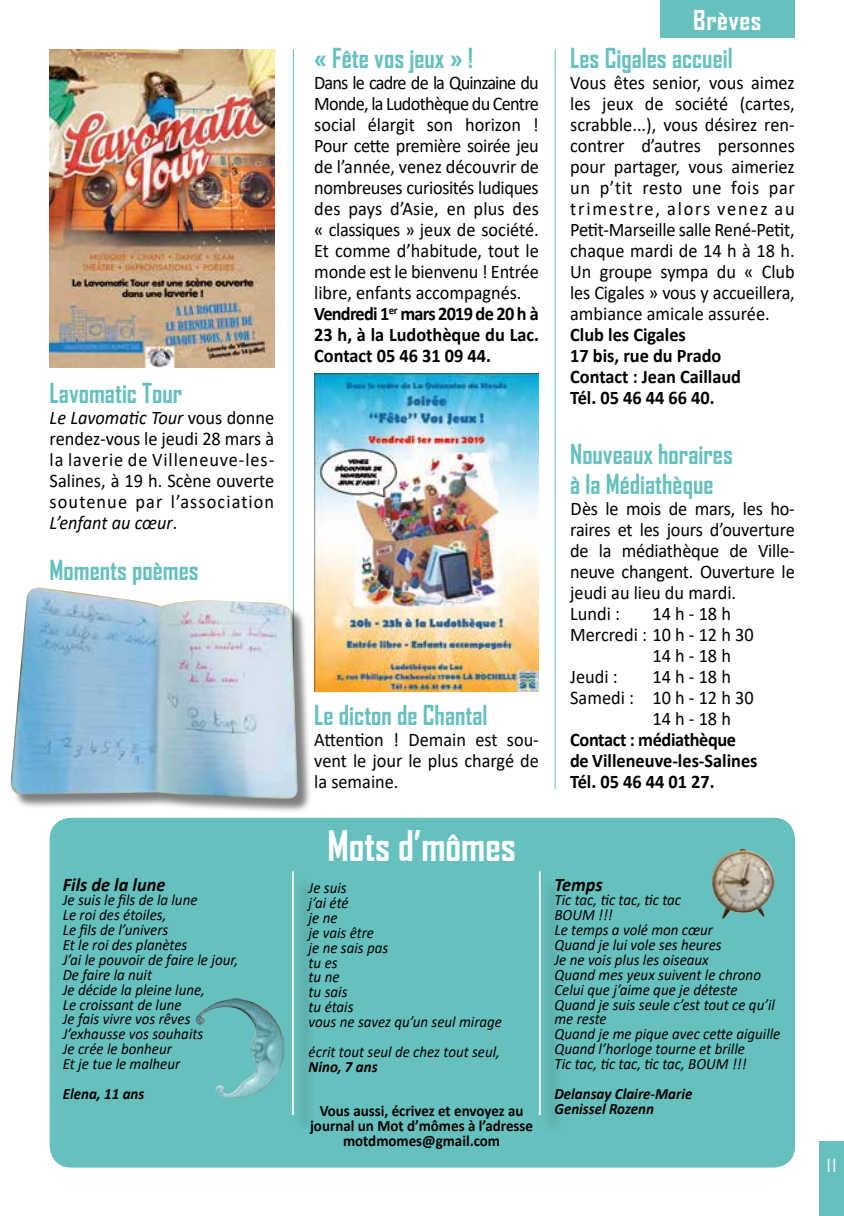
<style>
.page{position:relative;width:844px;height:1216px;background:#fff}
.page>*{position:absolute;margin:0;border:0;box-sizing:border-box;transform-origin:0 0}
.t1{font:700 40.25px "Agency FB";color:#fff;scale:.96 1}
.t2{font:700 26.43px/29.9px "Agency FB";color:#66c1be;scale:.96 1}
.t3{font:700 26.25px "Agency FB";color:#fff}
.t4{font:19.25px/21px "Calibri";letter-spacing:-.01em;color:#000;text-align:justify;scale:.95 1}
.t5{font:700 19.25px/21px "Calibri";color:#000;scale:.95 1}
.t6{font:italic 700 19.25px "Calibri";color:#000;scale:.95 1}
.t7{font:17.5px "Agency FB";color:#fff;scale:1.1 1}
.t8{font:italic 15.75px/14.9px "Calibri";color:#000;scale:.95 1}
.t9{font:700 15.75px/14.9px "Calibri";color:#000;text-align:center;scale:.95 1}
.t10{font:italic 700 15.75px/14.9px "Calibri";color:#000;scale:.95 1}
.s1{font-style:italic}
.s2{font-weight:700}
</style>
<div class="page">
<div style="left:50px;top:817px;width:744px;height:350px;background:#66c1be;border-radius:21px"></div>
<div style="left:294px;top:875px;width:21px;height:260px;background:#62b9b6"></div>
<hr style="left:292px;top:871px;width:1px;height:243px;background:#fff">
<div style="left:541px;top:875px;width:21px;height:260px;background:#62b9b6"></div>
<hr style="left:538px;top:871px;width:2px;height:243px;background:#fff">
<img style="left:196px;top:998px;width:89px;height:100px">
<div style="left:819px;top:1141px;width:24px;height:74px;background:#66c1be"></div>
<div style="left:660px;top:0;width:134px;height:37px;background:#66c1be"></div>
<hr style="left:293px;top:50px;width:1px;height:739px;background:#66c1be">
<hr style="left:554px;top:50px;width:1px;height:739px;background:#66c1be">
<img style="left:314px;top:374px;width:224px;height:317px">
<img style="left:50px;top:50px;width:224px;height:317px">
<img style="left:711px;top:848px;width:64px;height:71px">
<div style="left:13px;top:589px;width:299px;height:224px;background:#000;opacity:.5"></div>
<img style="left:10px;top:587px;width:288px;height:212px">
<h2 class="t2" style="left:50px;top:377px;width:140px">Lavomatic Tour</h2>
<p class="t4" style="left:50px;top:406px;width:238px"><span class="s1">Le Lavomatic Tour</span> vous donne rendez-vous le jeudi 28 mars à la laverie de Villeneuve-les-Salines, à 19 h. Scène ouverte soutenue par l’association <span class="s1">L’enfant au cœur</span>.</p>
<h2 class="t2" style="left:50px;top:554px;width:157px">Moments poèmes</h2>
<p class="t6" style="left:63px;top:870px;width:109px">Fils de la lune</p>
<p class="t8" style="left:63px;top:892px;width:186px">Je suis le fils de la lune<br>Le roi des étoiles,<br>Le fils de l’univers<br>Et le roi des planètes<br>J’ai le pouvoir de faire le jour,<br>De faire la nuit<br>Je décide la pleine lune,<br>Le croissant de lune<br>Je fais vivre vos rêves<br>J’exhausse vos souhaits<br>Je crée le bonheur<br>Et je tue le malheur</p>
<p class="t10" style="left:63px;top:1085px;width:87px">Elena, 11 ans</p>
<h2 class="t2" style="left:314px;top:42px;width:167px">« Fête vos jeux » !</h2>
<p class="t4" style="left:314px;top:72px;width:238px;text-align:left">Dans le cadre de la Quinzaine du<br>Monde, la Ludothèque du Centre social élargit son horizon !<br>Pour cette première soirée jeu de l’année, venez découvrir de nombreuses curiosités ludiques des pays d’Asie, en plus des « classiques » jeux de société.<br>Et comme d’habitude, tout le monde est le bienvenu ! Entrée libre, enfants accompagnés.<br><span class="s2">Vendredi 1</span><sup>er</sup> <span class="s2">mars 2019 de 20 h à<br>23 h, à la Ludothèque du Lac.<br>Contact 05 46 31 09 44.</span></p>
<h2 class="t2" style="left:314px;top:699px;width:182px">Le dicton de Chantal</h2>
<p class="t4" style="left:314px;top:728px;width:238px">Attention ! Demain est sou&shy;vent le jour le plus chargé de la semaine.</p>
<h3 class="t3" style="left:693px;top:4px;width:70px">Brèves</h3>
<h3 class="t3" style="left:687px;top:4px;width:80px">Quartier</h3>
<h2 class="t2" style="left:570px;top:43px;width:171px">Les Cigales accueil</h2>
<p class="t4" style="left:570px;top:72px;width:238px">Vous êtes senior, vous aimez les jeux de société (cartes, scrabble...), vous désirez ren&shy;contrer d’autres personnes pour partager, vous aimeriez un p’tit resto une fois par trimestre, alors venez au Petit-Marseille salle René-Petit, chaque mardi de 14 h à 18 h.<br>Un groupe sympa du « Club les Cigales » vous y accueillera, ambiance amicale assurée.</p>
<p class="t5" style="left:570px;top:324px;width:181px">Club les Cigales<br>17 bis, rue du Prado<br>Contact : Jean Caillaud<br>Tél. 05 46 44 66 40.</p>
<h2 class="t2" style="left:570px;top:438px;width:171px">Nouveaux horaires à la Médiathèque</h2>
<p class="t4" style="left:570px;top:497px;width:238px;text-align:left">Dès le mois de mars, les ho&shy;raires et les jours d’ouverture de la médiathèque de Ville&shy;neuve changent. Ouverture le jeudi au lieu du mardi.<br>Lundi :</p>
<p class="t4" style="left:652px;top:602px;width:84px">14 h - 18 h</p>
<p class="t4" style="left:570px;top:623px;width:195px">Mercredi : 10 h - 12 h 30</p>
<p class="t4" style="left:652px;top:644px;width:84px">14 h - 18 h</p>
<p class="t4" style="left:570px;top:665px;width:51px">Jeudi :</p>
<p class="t4" style="left:652px;top:665px;width:84px">14 h - 18 h</p>
<p class="t4" style="left:570px;top:686px;width:195px">Samedi : 10 h - 12 h 30</p>
<p class="t4" style="left:652px;top:707px;width:84px">14 h - 18 h</p>
<p class="t5" style="left:570px;top:728px;width:199px">Contact : médiathèque de Villeneuve-les-Salines<br>Tél. 05 46 44 01 27.</p>
<h1 class="t1" style="left:327px;top:820px;width:198px">Mots d’mômes</h1>
<p class="t8" style="left:308px;top:879px;width:205px">Je suis<br>j’ai été<br>je ne<br>je vais être<br>je ne sais pas<br>tu es<br>tu ne<br>tu sais<br>tu étais<br>vous ne savez qu’un seul mirage</p>
<p class="t8" style="left:308px;top:1043px;width:203px">écrit tout seul de chez tout seul,</p>
<p class="t10" style="left:308px;top:1058px;width:74px">Nino, 7 ans</p>
<p class="t9" style="left:310px;top:1103px;width:236px">Vous aussi, écrivez et envoyez au journal un Mot d’mômes à l’adresse motdmomes@gmail.com</p>
<p class="t6" style="left:554px;top:870px;width:52px">Temps</p>
<p class="t8" style="left:554px;top:892px;width:239px">Tic tac, tic tac, tic tac<br>BOUM !!!<br>Le temps a volé mon cœur<br>Quand je lui vole ses heures<br>Je ne vois plus les oiseaux<br>Quand mes yeux suivent le chrono<br>Celui que j’aime que je déteste<br>Quand je suis seule c’est tout ce qu’il me reste<br>Quand je me pique avec cette aiguille<br>Quand l’horloge tourne et brille<br>Tic tac, tic tac, tic tac, BOUM !!!</p>
<p class="t10" style="left:554px;top:1085px;width:147px">Delansay Claire-Marie<br>Genissel Rozenn</p>
<p class="t7" style="left:826px;top:1154px;width:10px">11</p>
</div>
